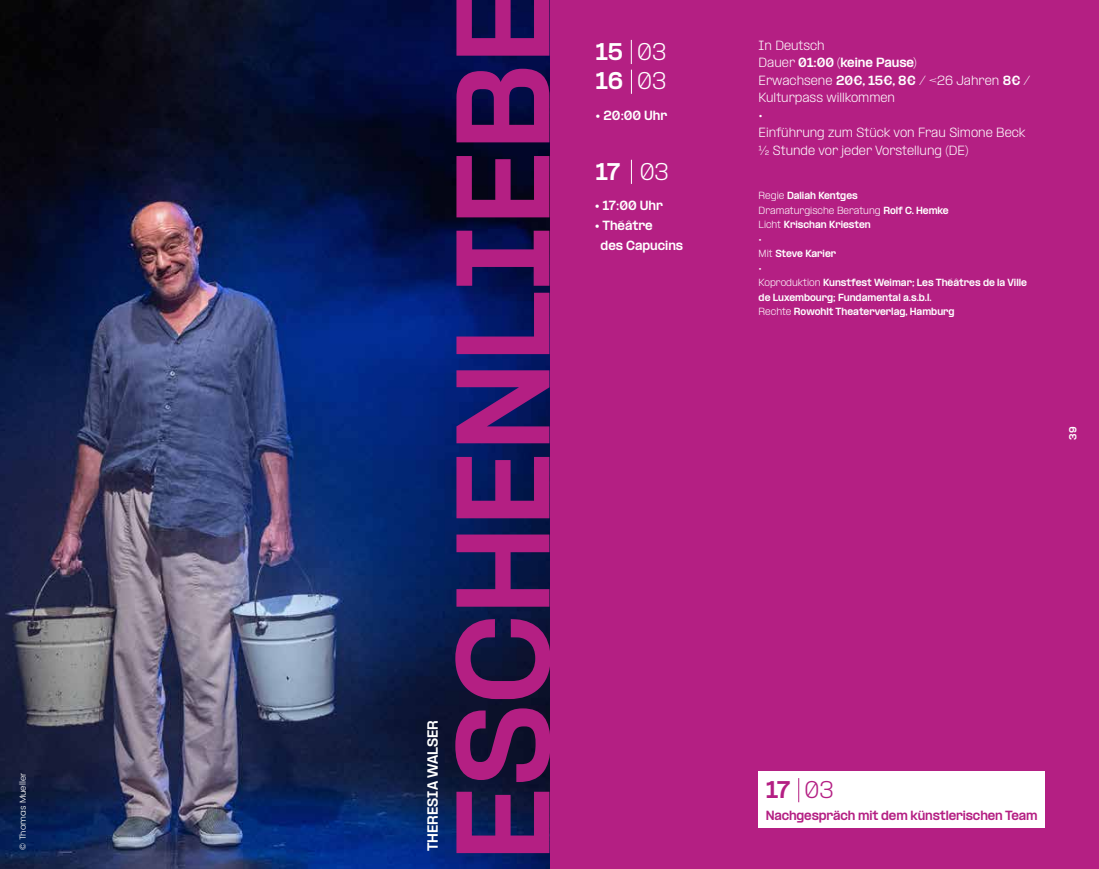
<style>
.page{position:relative;width:1099px;height:869px;background:#fff}
.page>*{position:absolute;margin:0;border:0;box-sizing:border-box;transform-origin:0 0}
.t1{font:800 112.5px "PP Formula";color:#b41f83}
.t2{font:800 20.5px "PP Formula";color:#fff}
.t3{font:800 20.5px "PP Formula";color:#b41f83}
.t4{font:800 12.5px "PP Formula";color:#fff}
.t5{font:300 11.25px/17.5px "PP Formula";color:#fff}
.t6{font:800 11.25px/20px "PP Formula";color:#fff}
.t7{font:800 11.25px "PP Formula";letter-spacing:-.01em;color:#b41f83}
.t8{font:800 8.75px/14.5px "PP Formula";color:#fff}
.t9{font:300 8.75px "Poppins";color:#fff}
.s1{font-weight:300}
.s2{font-weight:800}
</style>
<div class="page">
<div style="left:549px;top:0;width:549px;height:868px;background:#b41f83"></div>
<img style="left:0;top:0;width:549px;height:868px">
<svg style="left:631px;top:40px;width:1px;height:24px"></svg>
<svg style="left:631px;top:160px;width:1px;height:24px"></svg>
<svg style="left:631px;top:70px;width:1px;height:24px"></svg>
<div style="left:758px;top:770px;width:287px;height:57px;background:#fff"></div>
<svg style="left:798px;top:778px;width:1px;height:23px"></svg>
<p class="t9" style="left:16px;top:849px;width:78px;rotate:-90deg">© Thomas Mueller</p>
<h3 class="t4" style="left:425px;top:850px;width:132px;rotate:-90deg">THERESIA WALSER</h3>
<h1 class="t1" style="left:433px;top:860px;width:873px;rotate:-90deg">ESCHENLIEBE</h1>
<h2 class="t2" style="left:595px;top:38px;width:72px">15 <span class="s1">03</span></h2>
<h2 class="t2" style="left:595px;top:68px;width:72px">16 <span class="s1">03</span></h2>
<p class="t6" style="left:595px;top:105px;width:73px">• 20:00 Uhr</p>
<h2 class="t2" style="left:595px;top:158px;width:75px">17 <span class="s1">03</span></h2>
<p class="t6" style="left:594px;top:195px;width:70px">• 17:00 Uhr</p>
<p class="t6" style="left:600px;top:215px;width:84px;text-indent:-6px">• Théâtre<br>des Capucins</p>
<p class="t5" style="left:758px;top:36px;width:273px">In Deutsch<br>Dauer <span class="s2">01:00 (keine Pause)<br></span>Erwachsene <span class="s2">20€, 15€, 8€</span> / &lt;26 Jahren <span class="s2">8€</span> /<br>Kulturpass willkommen<br>•<br>Einführung zum Stück von Frau Simone Beck ½ Stunde vor jeder Vorstellung (DE)</p>
<p class="t8" style="left:758px;top:188px;width:270px"><span class="s1">Regie</span> Daliah Kentges<br><span class="s1">Dramaturgische Beratung</span> Rolf C. Hemke<br><span class="s1">Licht</span> Krischan Kriesten<br><span class="s1">•<br>Mit</span> Steve Karier<br><span class="s1">•<br>Koproduktion</span> Kunstfest Weimar; Les Théâtres de la Ville de Luxembourg; Fundamental a.s.b.l.<br><span class="s1">Rechte</span> Rowohlt Theaterverlag, Hamburg</p>
<p class="t8" style="left:1065px;top:439px;width:15px;rotate:-90deg">39</p>
<h2 class="t3" style="left:765px;top:776px;width:70px">17 <span class="s1">03</span></h2>
<p class="t7" style="left:765px;top:808px;width:273px">Nachgespräch mit dem künstlerischen Team</p>
</div>
